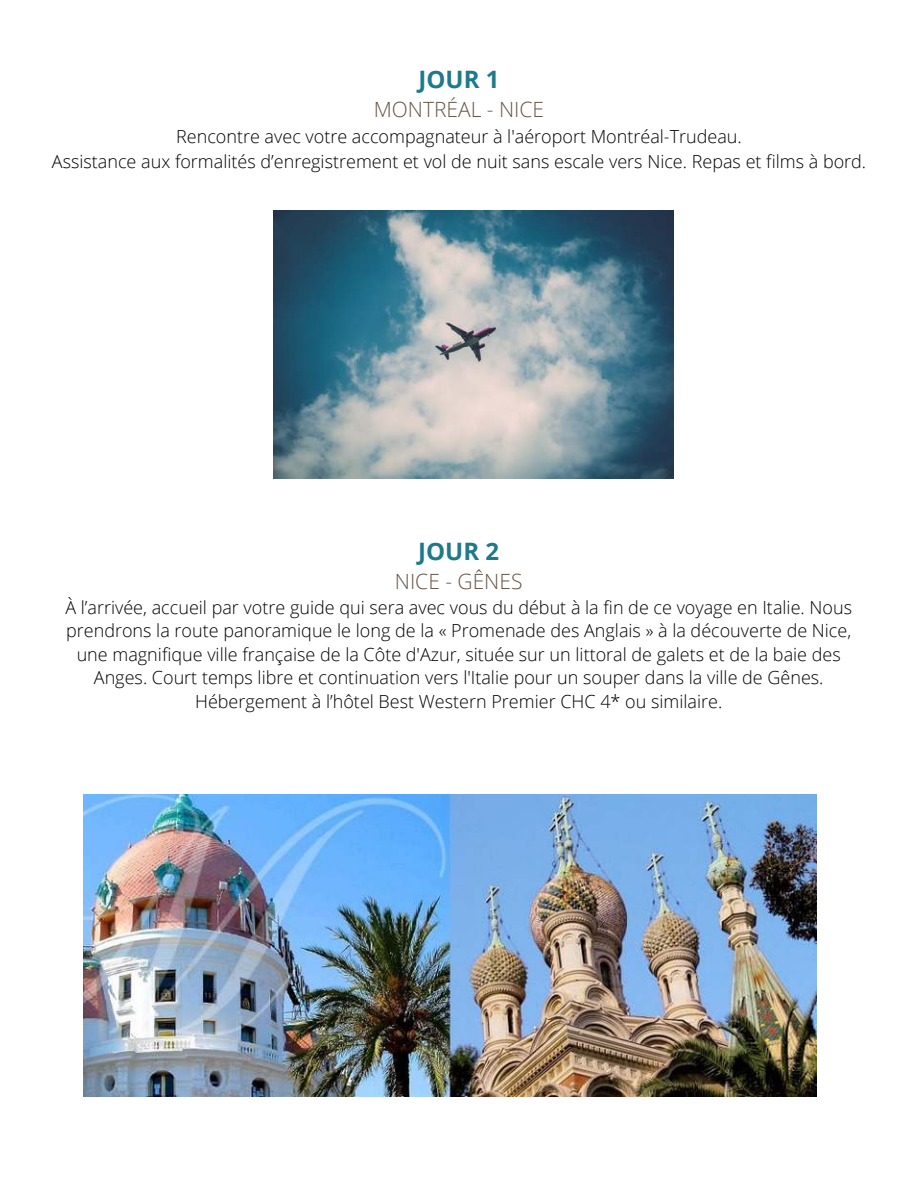
<style>
.page{position:relative;width:918px;height:1188px;background:#fff}
.page>*{position:absolute;margin:0;border:0;box-sizing:border-box;transform-origin:0 0}
.t1{font:700 24px "Open Sans";color:#1d7a8c}
.t2{font:300 21px "Open Sans";color:#665546}
.t3{font:300 18px/23.7px "Open Sans";color:#000;text-align:center}
</style>
<div class="page">
<img style="left:273px;top:210px;width:401px;height:268px">
<img style="left:84px;top:795px;width:732px;height:301px">
<h1 class="t1" style="left:419px;top:63px;width:82px">JOUR 1</h1>
<p class="t2" style="left:374px;top:95px;width:172px">MONTRÉAL - NICE</p>
<p class="t3" style="left:52px;top:124px;width:816px;line-height:24.8px">Rencontre avec votre accompagnateur à l'aéroport Montréal-Trudeau.<br>Assistance aux formalités d’enregistrement et vol de nuit sans escale vers Nice. Repas et films à bord.</p>
<h1 class="t1" style="left:418px;top:534px;width:82px">JOUR 2</h1>
<p class="t2" style="left:395px;top:567px;width:129px">NICE - GÊNES</p>
<p class="t3" style="left:65px;top:595px;width:788px">À l’arrivée, accueil par votre guide qui sera avec vous du début à la fin de ce voyage en Italie. Nous prendrons la route panoramique le long de la « Promenade des Anglais » à la découverte de Nice, une magnifique ville française de la Côte d'Azur, située sur un littoral de galets et de la baie des Anges. Court temps libre et continuation vers l'Italie pour un souper dans la ville de Gênes.<br>Hébergement à l’hôtel Best Western Premier CHC 4* ou similaire.</p>
</div>
